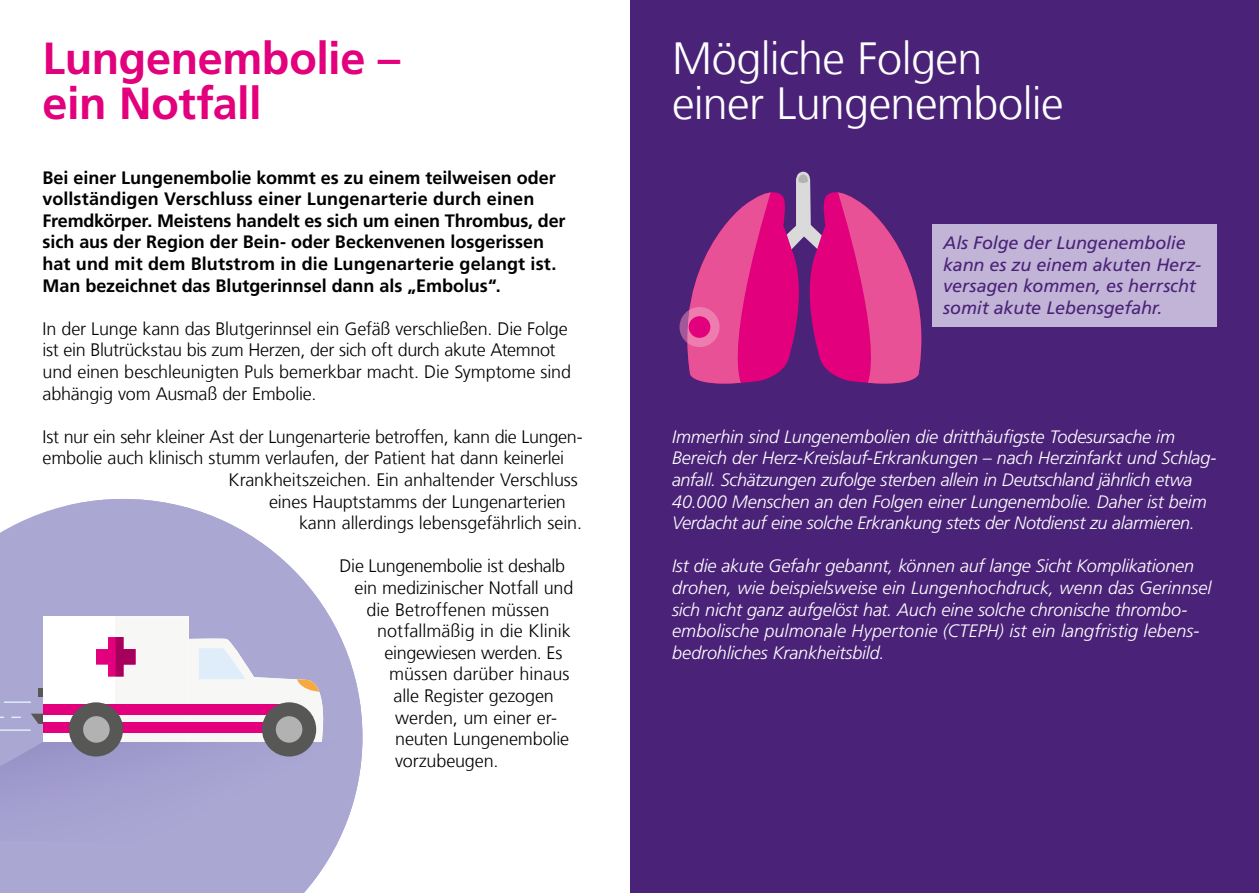
<style>
.page{position:relative;width:1259px;height:893px;background:#fff}
.page>*{position:absolute;margin:0;border:0;box-sizing:border-box;transform-origin:0 0}
.t1{font:300 45px/45px "Frutiger LT Com";letter-spacing:-.015em;color:#fff}
.t2{font:700 45px/45px "Frutiger LT Com";letter-spacing:-.01em;color:#e2007c}
.t3{font:300 18px/21.6px "Frutiger LT Com";letter-spacing:-.01em;color:#000}
.t4{font:italic 300 18px/21.6px "Frutiger LT";letter-spacing:-.01em;color:#fff}
.t5{font:700 18px/21.6px "Frutiger LT Com";color:#000}
.t6{font:italic 18px/21.6px "Frutiger LT";letter-spacing:-.005em;color:#4a2278}
</style>
<div class="page">
<div style="left:630px;top:0;width:629px;height:893px;background:#4a2278"></div>
<div style="left:862px;top:224px;width:354px;height:103px;background:#c1b4d6"></div>
<svg style="left:679px;top:172px;width:253px;height:212px"></svg>
<svg style="left:0;top:499px;width:362px;height:394px;fill:#aaa7d3"></svg>
<hr style="left:4px;top:701px;width:27px;height:2px;background:#dfedfa">
<img style="left:0;top:742px;width:335px;height:99px">
<svg style="left:0;top:714px;width:43px;height:17px"></svg>
<div style="left:43px;top:616px;width:146px;height:126px;background:#fff"></div>
<div style="left:43px;top:704px;width:253px;height:11px;background:#e2007c"></div>
<div style="left:43px;top:722px;width:253px;height:11px;background:#e2007c"></div>
<svg style="left:96px;top:616px;width:234px;height:127px"></svg>
<div style="left:262px;top:702px;width:54px;height:54px;background:#575756;border-radius:50%"></div>
<div style="left:276px;top:716px;width:26px;height:27px;background:#b3b2b2;border-radius:50%"></div>
<div style="left:69px;top:702px;width:54px;height:54px;background:#575756;border-radius:50%"></div>
<svg style="left:39px;top:688px;width:4px;height:9px"></svg>
<div style="left:83px;top:716px;width:27px;height:27px;background:#b3b2b2;border-radius:50%"></div>
<h1 class="t2" style="left:43px;top:36px;width:359px">Lungenembolie – ein Notfall</h1>
<h1 class="t1" style="left:672px;top:36px;width:393px">Mögliche Folgen einer Lungenembolie</h1>
<p class="t5" style="left:43px;top:167px;width:524px">Bei einer Lungenembolie kommt es zu einem teilweisen oder vollständigen Verschluss einer Lungenarterie durch einen Fremdkörper. Meistens handelt es sich um einen Thrombus, der sich aus der Region der Bein- oder Beckenvenen losgerissen hat und mit dem Blutstrom in die Lungenarterie gelangt ist.<br>Man bezeichnet das Blutgerinnsel dann als „Embolus“.</p>
<p class="t3" style="left:43px;top:318px;width:530px">In der Lunge kann das Blutgerinnsel ein Gefäß verschließen. Die Folge ist ein Blutrückstau bis zum Herzen, der sich oft durch akute Atemnot und einen beschleunigten Puls bemerkbar macht. Die Symptome sind abhängig vom Ausmaß der Embolie.</p>
<p class="t3" style="left:43px;top:426px;width:542px">Ist nur ein sehr kleiner Ast der Lungenarterie betroffen, kann die Lungen-</p>
<p class="t3" style="left:43px;top:448px;width:523px">embolie auch klinisch stumm verlaufen, der Patient hat dann keinerlei</p>
<p class="t3" style="left:229px;top:469px;width:351px">Krankheitszeichen. Ein anhaltender Verschluss</p>
<p class="t3" style="left:269px;top:491px;width:298px">eines Hauptstamms der Lungenarterien</p>
<p class="t3" style="left:299px;top:512px;width:284px">kann allerdings lebensgefährlich sein.</p>
<p class="t3" style="left:340px;top:556px;width:227px">Die Lungenembolie ist deshalb</p>
<p class="t3" style="left:355px;top:577px;width:220px">ein medizinischer Notfall und</p>
<p class="t3" style="left:367px;top:599px;width:184px">die Betroffenen müssen</p>
<p class="t3" style="left:377px;top:620px;width:195px">notfallmäßig in die Klinik</p>
<p class="t3" style="left:385px;top:642px;width:179px">eingewiesen werden. Es</p>
<p class="t3" style="left:389px;top:664px;width:182px">müssen darüber hinaus</p>
<p class="t3" style="left:394px;top:685px;width:162px">alle Register gezogen</p>
<p class="t3" style="left:395px;top:707px;width:164px">werden, um einer er-</p>
<p class="t3" style="left:395px;top:728px;width:176px">neuten Lungenembolie</p>
<p class="t3" style="left:395px;top:750px;width:105px">vorzubeugen.</p>
<p class="t6" style="left:943px;top:232px;width:259px">Als Folge der Lungenembolie kann es zu einem akuten Herz&shy;versagen kommen, es herrscht somit akute Lebensgefahr.</p>
<p class="t4" style="left:672px;top:426px;width:546px">Immerhin sind Lungenembolien die dritthäufigste Todesursache im Bereich der Herz-Kreislauf-Erkrankungen – nach Herzinfarkt und Schlag&shy;anfall. Schätzungen zufolge sterben allein in Deutschland jährlich etwa 40.000 Menschen an den Folgen einer Lungenembolie. Daher ist beim Verdacht auf eine solche Erkrankung stets der Notdienst zu alarmieren.</p>
<p class="t4" style="left:672px;top:556px;width:541px">Ist die akute Gefahr gebannt, können auf lange Sicht Komplikationen drohen, wie beispielsweise ein Lungenhochdruck, wenn das Gerinnsel sich nicht ganz aufgelöst hat. Auch eine solche chronische thrombo&shy;embolische pulmonale Hypertonie (CTEPH) ist ein langfristig lebens&shy;bedrohliches Krankheitsbild.</p>
</div>
